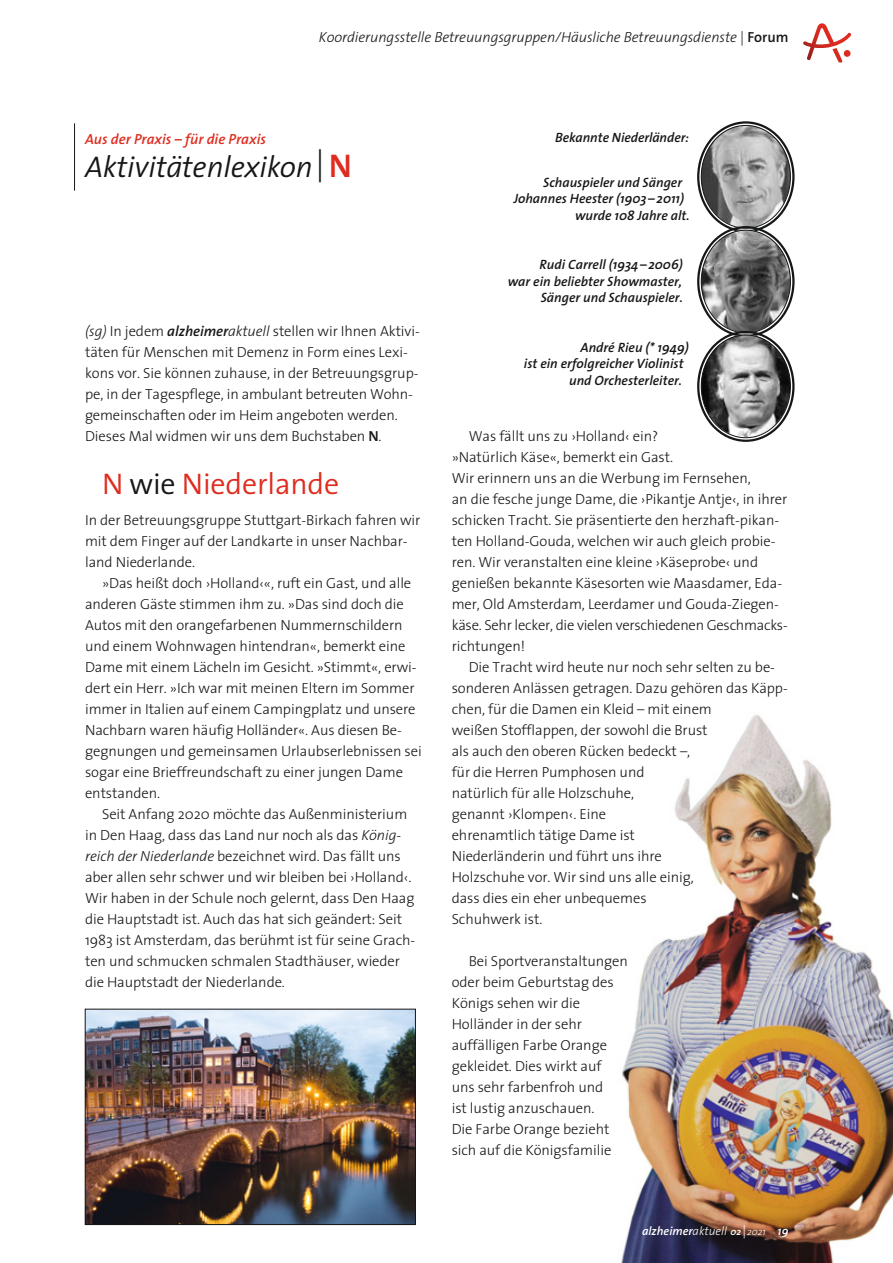
<style>
.page{position:relative;width:893px;height:1263px;background:#fff}
.page>*{position:absolute;margin:0;border:0;box-sizing:border-box;transform-origin:0 0}
.t1{font:italic 300 30px "The Sans";letter-spacing:-.005em;color:#151616}
.t2{font:300 30px "The Sans";letter-spacing:-.005em;color:#df2c1f}
.t3{font:300 14.7px/21px "The Sans";letter-spacing:-.005em;color:#151616}
.t4{font:italic 300 14.7px "The Sans";letter-spacing:-.005em;color:#151616}
.t5{font:italic 600 14.7px "The Sans";color:#df2c1f}
.t6{font:italic 600 13.5px/16.5px "The Sans";color:#151616;text-align:right}
.t7{font:italic 600 12px "The Sans";color:#fff}
.s1{font-weight:600;font-style:normal}
.s2{font-style:normal;font-size:33px}
.s3{font-weight:600;font-style:normal;font-size:33px;color:#df2c1f}
.s4{font-style:italic}
.s5{font-weight:600;font-style:italic}
.s6{font-weight:600}
.s7{color:#151616}
.s8{font-weight:300}
.s9{font-size:9.9px}
.s10{font-weight:300;font-style:normal;font-size:13.5px}
.s11{font-weight:300;font-size:9.9px}
.s12{font-weight:300;font-style:normal;font-size:13.5px;color:#df2c1f}
</style>
<div class="page">
<img style="left:621px;top:714px;width:272px;height:549px">
<svg style="left:803px;top:23px;width:48px;height:40px"></svg>
<hr style="left:74px;top:123px;width:1px;height:68px;background:#151616">
<svg style="left:697px;top:121px;width:98px;height:321px"></svg>
<img style="left:87px;top:1011px;width:327px;height:212px">
<div style="left:85px;top:1009px;width:331px;height:216px;border:1px solid #151616"></div>
<p class="t4" style="left:319px;top:31px;width:471px">Koordierungsstelle Betreuungsgruppen/Häusliche Betreuungsdienste | <span class="s1">Forum</span></p>
<p class="t5" style="left:85px;top:133px;width:182px">Aus der Praxis – für die Praxis</p>
<h1 class="t1" style="left:85px;top:155px;width:268px">Aktivitätenlexikon<span class="s2">|</span><span class="s3">N</span></h1>
<p class="t3" style="left:85px;top:322px;width:336px"><span class="s4">(sg)</span> In jedem <span class="s5">alzheimer</span><span class="s4">aktuell</span> stellen wir Ihnen Aktivi - täten für Menschen mit Demenz in Form eines Lexi - kons vor. Sie können zuhause, in der Betreuungs grup - pe, in der Tagespflege, in ambulant betreuten Wohn - gemein schaften oder im Heim angeboten wer den.<br>Dieses Mal widmen wir uns dem Buch staben <span class="s6">N</span>.</p>
<h1 class="t2" style="left:102px;top:472px;width:239px">N <span class="s7">wie</span> Niederlande</h1>
<p class="t3" style="left:85px;top:511px;width:337px">In der Betreuungsgruppe Stuttgart-Birkach fahren wir mit dem Finger auf der Landkarte in unser Nachbar - land Niederlande.</p>
<p class="t3" style="left:85px;top:574px;width:338px;text-indent:17px">»Das heißt doch ›Holland‹«, ruft ein Gast, und alle anderen Gäste stimmen ihm zu. »Das sind doch die Autos mit den orangefarbenen Nummernschildern und einem Wohnwagen hintendran«, bemerkt eine Dame mit einem Lächeln im Gesicht. »Stimmt«, er wi - dert ein Herr. »Ich war mit meinen Eltern im Sommer immer in Italien auf einem Campingplatz und unsere Nachbarn waren häufig Holländer«. Aus diesen Be - geg nungen und gemeinsamen Urlaubserlebnissen sei sogar eine Brieffreundschaft zu einer jungen Dame entstanden.</p>
<p class="t3" style="left:85px;top:805px;width:332px;text-indent:17px">Seit Anfang 2020 möchte das Außenministerium in Den Haag, dass das Land nur noch als das <span class="s4">König - reich der Niederlande</span> bezeichnet wird. Das fällt uns aber allen sehr schwer und wir bleiben bei ›Holland‹.<br>Wir haben in der Schule noch gelernt, dass Den Haag die Hauptstadt ist. Auch das hat sich geändert: Seit 1983 ist Amsterdam, das berühmt ist für seine Grach - ten und schmucken schmalen Stadthäuser, wieder die Hauptstadt der Niederlande.</p>
<p class="t6" style="left:555px;top:130px;width:135px">Bekannte Niederländer:</p>
<p class="t6" style="left:543px;top:175px;width:140px">Schauspieler und Sänger</p>
<p class="t6" style="left:514px;top:192px;width:172px">Johannes Heester (1903 – 2011)</p>
<p class="t6" style="left:575px;top:208px;width:116px">wurde 108 Jahre alt.</p>
<p class="t6" style="left:508px;top:258px;width:177px">Rudi Carrell (1934 – 2006)<br>war ein beliebter Showmaster,<br>Sänger und Schauspieler.</p>
<p class="t6" style="left:580px;top:340px;width:110px">André Rieu (* 1949)</p>
<p class="t6" style="left:524px;top:357px;width:161px">ist ein erfolgreicher Violinist</p>
<p class="t6" style="left:569px;top:373px;width:114px">und Orchesterleiter.</p>
<p class="t3" style="left:452px;top:427px;width:338px;text-indent:17px">Was fällt uns zu ›Holland‹ ein?<br>»Natürlich Käse«, bemerkt ein Gast.<br>Wir erinnern uns an die Werbung im Fernsehen,<br>an die fesche junge Dame, die ›Pikantje Antje‹, in ihrer schicken Tracht. Sie präsentierte den herzhaft-pikan - ten Holland-Gouda, welchen wir auch gleich probie - ren. Wir veranstalten eine kleine ›Käseprobe‹ und genießen bekannte Käsesorten wie Maasdamer, Eda - mer, Old Amsterdam, Leerdamer und Gouda-Ziegen - käse. Sehr lecker, die vielen verschiedenen Geschmack s - richtungen!</p>
<p class="t3" style="left:452px;top:658px;width:338px;text-indent:17px">Die Tracht wird heute nur noch sehr selten zu be - sonderen Anlässen getragen. Dazu gehören das Käpp - chen, für die Damen ein Kleid – mit einem<br>weißen Stofflappen, der sowohl die Brust<br>als auch den oberen Rücken bedeckt –,<br>für die Herren Pumphosen und<br>natürlich für alle Holzschuhe,<br>genannt ›Klompen‹. Eine<br>ehrenamtlich tätige Dame ist<br>Niederländerin und führt uns ihre<br>Holzschuhe vor. Wir sind uns alle einig,<br>dass dies ein eher unbequemes<br>Schuhwerk ist.</p>
<p class="t3" style="left:452px;top:952px;width:178px;text-indent:17px">Bei Sportveranstaltungen oder beim Geburtstag des<br>Königs sehen wir die<br>Holländer in der sehr<br>auffäl li gen Farbe Orange gekleidet. Dies wirkt auf uns sehr farbenfroh und<br>ist lustig anzuschauen.<br>Die Farbe Orange bezieht sich auf die Königsfamilie</p>
<p class="t7" style="left:642px;top:1226px;width:148px">alzheimer<span class="s8">aktuell</span> <span class="s9">02</span> <span class="s10">|</span><span class="s11">2021</span> <span class="s12">|</span> 19</p>
</div>
